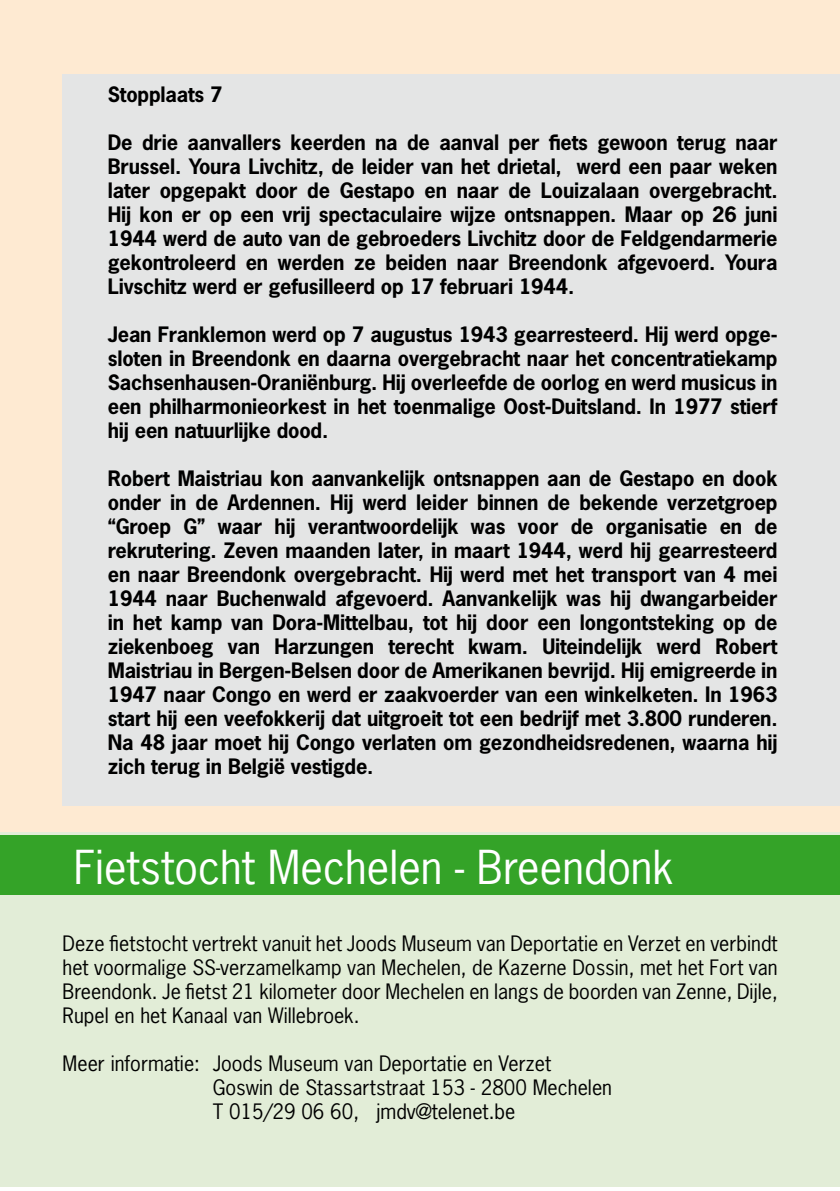
<style>
.page{position:relative;width:840px;height:1191px;background:#fff}
.page>*{position:absolute;margin:0;border:0;box-sizing:border-box;transform-origin:0 0}
.t1{font:44px "News Gothic Std";color:#fff}
.t2{font:700 20px/24px "News Gothic Std";letter-spacing:-.01em;color:#000;text-align:justify}
.t3{font:20px/24px "News Gothic Std";color:#000;text-align:justify}
</style>
<div class="page">
<div style="left:0;top:0;width:839px;height:833px;background:#feead2"></div>
<div style="left:62px;top:74px;width:777px;height:731px;background:#e4e5e5"></div>
<div style="left:0;top:832px;width:839px;height:355px;background:#e2edd7"></div>
<div style="left:0;top:835px;width:839px;height:59px;background:#34a328"></div>
<p class="t2" style="left:108px;top:82px;width:116px">Stopplaats 7</p>
<p class="t2" style="left:108px;top:130px;width:671px">De drie aanvallers keerden na de aanval per fiets gewoon terug naar Brussel. Youra Livchitz, de leider van het drietal, werd een paar weken later opgepakt door de Gestapo en naar de Louizalaan overgebracht.<br>Hij kon er op een vrij spectaculaire wijze ontsnappen. Maar op 26 juni 1944 werd de auto van de gebroeders Livchitz door de Feldgendarmerie gekontroleerd en werden ze beiden naar Breendonk afgevoerd. Youra Livschitz werd er gefusilleerd op 17 februari 1944.</p>
<p class="t2" style="left:108px;top:322px;width:670px">Jean Franklemon werd op 7 augustus 1943 gearresteerd. Hij werd opge&shy;sloten in Breendonk en daarna overgebracht naar het concentratiekamp Sachsenhausen-Oraniënburg. Hij overleefde de oorlog en werd musicus in een philharmonieorkest in het toenmalige Oost-Duitsland. In 1977 stierf hij een natuurlijke dood.</p>
<p class="t2" style="left:108px;top:466px;width:671px">Robert Maistriau kon aanvankelijk ontsnappen aan de Gestapo en dook onder in de Ardennen. Hij werd leider binnen de bekende verzetgroep “Groep G” waar hij verantwoordelijk was voor de organisatie en de rekrutering. Zeven maanden later, in maart 1944, werd hij gearresteerd en naar Breendonk overgebracht. Hij werd met het transport van 4 mei 1944 naar Buchenwald afgevoerd. Aanvankelijk was hij dwangarbeider in het kamp van Dora-Mittelbau, tot hij door een longontsteking op de ziekenboeg van Harzungen terecht kwam. Uiteindelijk werd Robert Maistriau in Bergen-Belsen door de Amerikanen bevrijd. Hij emigreerde in 1947 naar Congo en werd er zaakvoerder van een winkelketen. In 1963 start hij een veefokkerij dat uitgroeit tot een bedrijf met 3.800 runderen.<br>Na 48 jaar moet hij Congo verlaten om gezondheidsredenen, waarna hij zich terug in België vestigde.</p>
<h1 class="t1" style="left:74px;top:839px;width:600px">Fietstocht Mechelen - Breendonk</h1>
<p class="t3" style="left:62px;top:931px;width:716px">Deze fietstocht vertrekt vanuit het Joods Museum van Deportatie en Verzet en verbindt het voormalige SS-verzamelkamp van Mechelen, de Kazerne Dossin, met het Fort van Breendonk. Je fietst 21 kilometer door Mechelen en langs de boorden van Zenne, Dijle, Rupel en het Kanaal van Willebroek.</p>
<p class="t3" style="left:213px;top:1051px;width:400px;text-align:left;text-indent:-150px">Meer informatie: Joods Museum van Deportatie en Verzet<br>Goswin de Stassartstraat 153 - 2800 Mechelen<br>T 015/29 06 60, jmdv@telenet.be</p>
</div>
